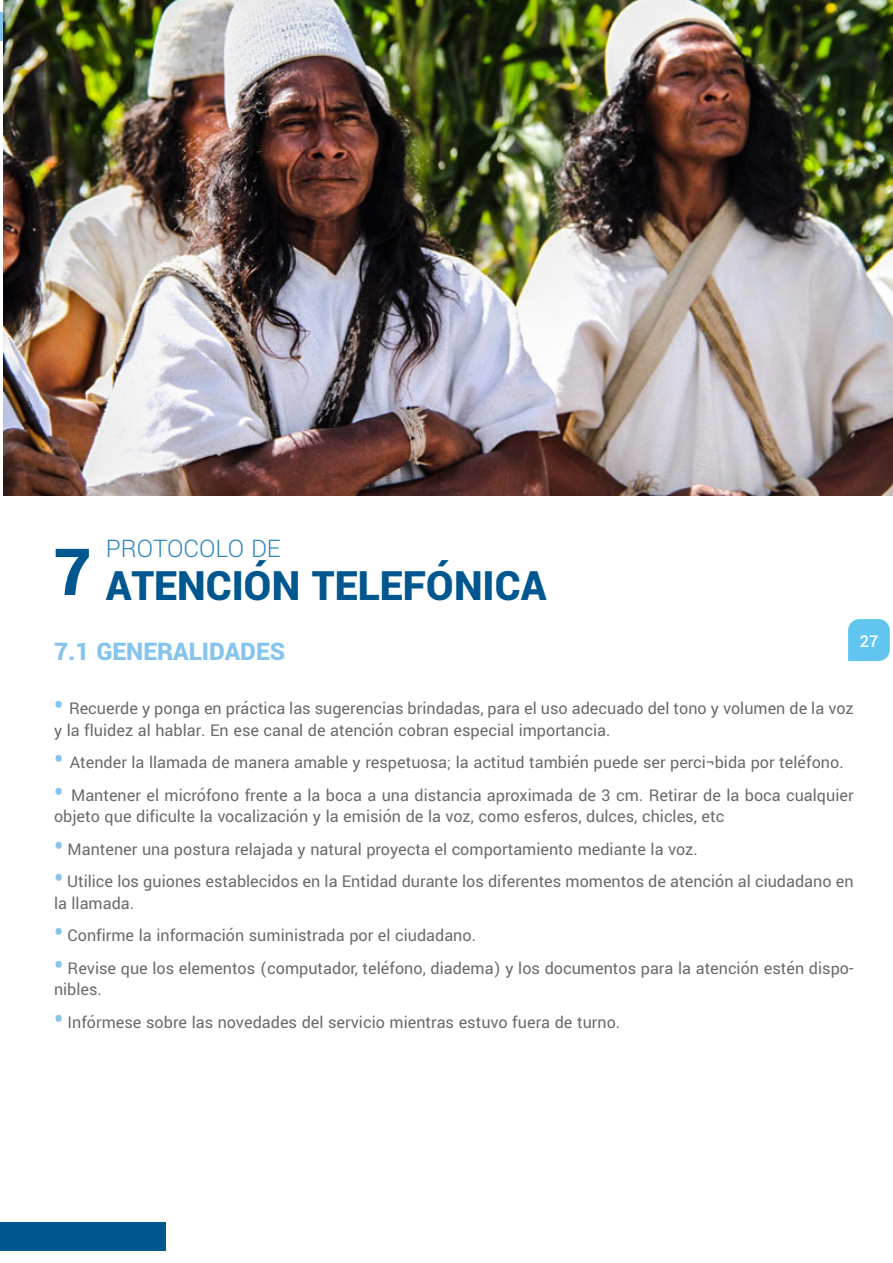
<style>
.page{position:relative;width:893px;height:1263px;background:#fff}
.page>*{position:absolute;margin:0;border:0;box-sizing:border-box;transform-origin:0 0}
.t1{font:900 72px "Yantramanav";color:#00578f}
.t2{font:900 45px "Yantramanav";color:#00578f}
.t3{font:900 27px "Yantramanav";color:#87c4ed}
.t4{font:300 27px "Yantramanav";color:#2b85ba}
.t5{font:18px/21.6px "Yantramanav";color:#6b6b6b}
.t6{font:500 18px "Yantramanav";color:#fff}
.s1{font-weight:900;font-size:27px;color:#87c4ed}
</style>
<div class="page">
<img style="left:848px;top:619px;width:42px;height:43px">
<div style="left:0;top:1222px;width:165px;height:28px;background:#00578f"></div>
<img style="left:3px;top:0;width:890px;height:495px">
<p class="t4" style="left:106px;top:532px;width:177px">PROTOCOLO DE</p>
<p class="t1" style="left:54px;top:527px;width:39px">7</p>
<p class="t2" style="left:106px;top:558px;width:442px">ATENCIÓN TELEFÓNICA</p>
<p class="t3" style="left:54px;top:635px;width:233px">7.1 GENERALIDADES</p>
<p class="t6" style="left:860px;top:630px;width:20px">27</p>
<p class="t5" style="left:54px;top:698px;width:801px"><span class="s1">•</span> Recuerde y ponga en práctica las sugerencias brindadas, para el uso adecuado del tono y volumen de la voz y la fluidez al hablar. En ese canal de atención cobran especial importancia.</p>
<p class="t5" style="left:54px;top:752px;width:791px"><span class="s1">•</span> Atender la llamada de manera amable y respetuosa; la actitud también puede ser perci¬bida por teléfono.</p>
<p class="t5" style="left:54px;top:784px;width:801px"><span class="s1">•</span> Mantener el micrófono frente a la boca a una distancia aproximada de 3 cm. Retirar de la boca cualquier objeto que dificulte la vocalización y la emisión de la voz, como esferos, dulces, chicles, etc</p>
<p class="t5" style="left:54px;top:838px;width:645px"><span class="s1">•</span> Mantener una postura relajada y natural proyecta el comportamiento mediante la voz.</p>
<p class="t5" style="left:54px;top:871px;width:801px"><span class="s1">•</span> Utilice los guiones establecidos en la Entidad durante los diferentes momentos de atención al ciudadano en la llamada.</p>
<p class="t5" style="left:54px;top:925px;width:424px"><span class="s1">•</span> Confirme la información suministrada por el ciudadano.</p>
<p class="t5" style="left:54px;top:957px;width:801px"><span class="s1">•</span> Revise que los elementos (computador, teléfono, diadema) y los documentos para la atención estén dispo&shy;nibles.</p>
<p class="t5" style="left:54px;top:1011px;width:568px"><span class="s1">•</span> Infórmese sobre las novedades del servicio mientras estuvo fuera de turno.</p>
</div>
